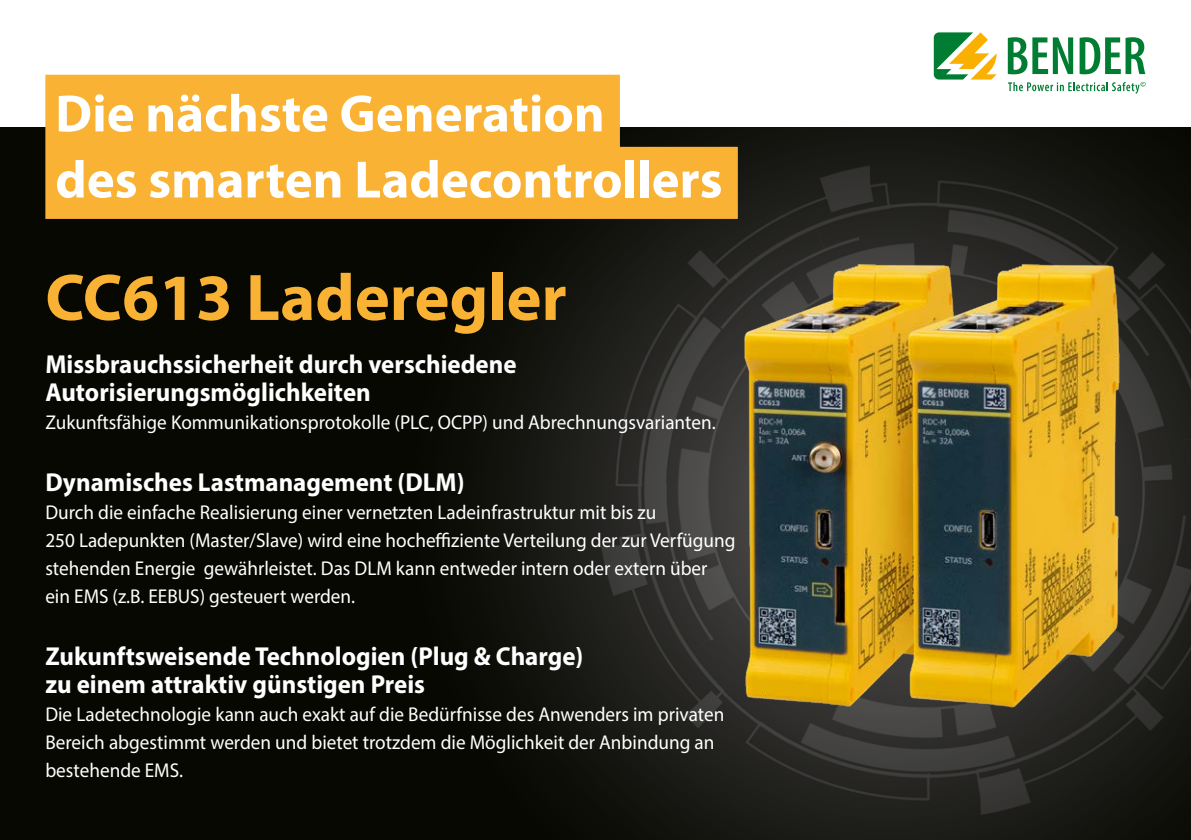
<style>
.page{position:relative;width:1191px;height:840px;background:#fff}
.page>*{position:absolute;margin:0;border:0;box-sizing:border-box;transform-origin:0 0}
.t1{font:700 66.2px "Myriad Pro";color:#f9b234}
.t2{font:700 52.8px/66px "Myriad Pro";color:#fff}
.t3{font:700 26px/28px "Myriad Pro";color:#fff;scale:.96 1}
.t4{font:20px/28px "Myriad Pro";color:#fff;scale:.96 1}
</style>
<div class="page">
<img style="left:0;top:127px;width:1191px;height:712px">
<svg style="left:45px;top:75px;width:693px;height:144px;background:#f3b23f"></svg>
<svg style="left:1008px;top:82px;width:137px;height:12px"></svg>
<svg style="left:1007px;top:37px;width:66px;height:37px"></svg>
<svg style="left:1079px;top:37px;width:66px;height:37px"></svg>
<svg style="left:933px;top:32px;width:63px;height:47px"></svg>
<img style="left:737px;top:255px;width:390px;height:459px">
<h2 class="t2" style="left:55px;top:79px;width:669px">Die nächste Generation<br>des smarten Ladecontrollers</h2>
<h1 class="t1" style="left:45px;top:254px;width:523px">CC613 Laderegler</h1>
<h3 class="t3" style="left:45px;top:349px;width:492px">Missbrauchssicherheit durch verschiedene<br>Autorisierungsmöglichkeiten</h3>
<p class="t4" style="left:45px;top:407px;width:700px">Zukunftsfähige Kommunikationsprotokolle (PLC, OCPP) und Abrechnungsvarianten.</p>
<h3 class="t3" style="left:45px;top:467px;width:438px">Dynamisches Lastmanagement (DLM)</h3>
<p class="t4" style="left:45px;top:497px;width:720px">Durch die einfache Realisierung einer vernetzten Ladeinfrastruktur mit bis zu<br>250 Ladepunkten (Master/Slave) wird eine hocheffiziente Verteilung der zur Verfügung stehenden Energie gewährleistet. Das DLM kann entweder intern oder extern über ein EMS (z.B. EEBUS) gesteuert werden.</p>
<h3 class="t3" style="left:45px;top:641px;width:562px">Zukunftsweisende Technologien (Plug &amp; Charge) zu einem attraktiv günstigen Preis</h3>
<p class="t4" style="left:45px;top:699px;width:709px">Die Ladetechnologie kann auch exakt auf die Bedürfnisse des Anwenders im privaten<br>Bereich abgestimmt werden und bietet trotzdem die Möglichkeit der Anbindung an bestehende EMS.</p>
</div>
